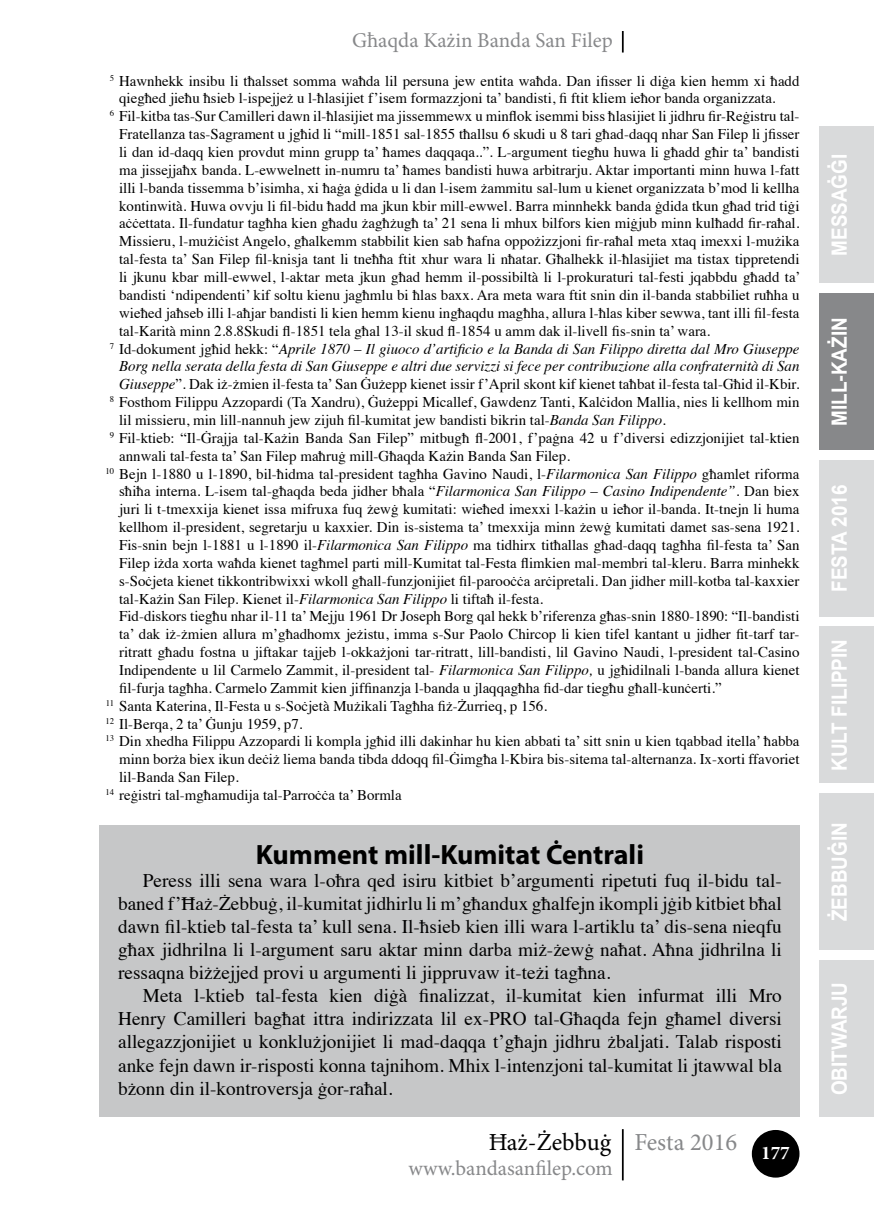
<style>
.page{position:relative;width:874px;height:1216px;background:#fff}
.page>*{position:absolute;margin:0;border:0;box-sizing:border-box;transform-origin:0 0}
.t1{font:700 28px "Myriad Pro";color:#000}
.t2{font:24.5px "Minion Pro";color:#000}
.t3{font:700 21px "Arial";color:#fff;scale:.9 1}
.t4{font:21px "Minion Pro";color:#87888a}
.t5{font:19.25px/23.1px "Times";color:#000;text-align:justify}
.t6{font:700 19.25px "Minion Pro";color:#fff}
.t7{font:14.88px "Times";color:#000}
.t8{font:italic 14.88px "Times";color:#000}
.s1{font-style:normal}
.s2{font-style:italic}
.s3{color:#87888a}
</style>
<div class="page">
<div style="left:99px;top:825px;width:700px;height:291px;background:#c6c7c8"></div>
<div style="left:819px;top:126px;width:54px;height:157px;background:#d9dadb"></div>
<div style="left:819px;top:293px;width:54px;height:157px;background:#87888a"></div>
<div style="left:819px;top:459px;width:54px;height:157px;background:#d9dadb"></div>
<div style="left:819px;top:626px;width:54px;height:157px;background:#d9dadb"></div>
<div style="left:819px;top:793px;width:54px;height:157px;background:#d9dadb"></div>
<div style="left:819px;top:960px;width:54px;height:156px;background:#d9dadb"></div>
<hr style="left:621px;top:31px;width:2px;height:22px;background:#000">
<hr style="left:621px;top:1129px;width:2px;height:51px;background:#000">
<div style="left:752px;top:1130px;width:46px;height:46px;background:#000;border-radius:50%"></div>
<div style="left:751px;top:1129px;width:48px;height:48px;border:2px solid #000;border-radius:50%"></div>
<h3 class="t4" style="left:352px;top:26px;width:262px">Għaqda Każin Banda San Filep</h3>
<p class="t7" style="left:110px;top:67px;width:690px"><sup>5</sup> Hawnhekk insibu li tħalsset somma waħda lil persuna jew entita waħda. Dan ifisser li diġa kien hemm xi ħadd</p>
<p class="t7" style="left:119px;top:85px;width:657px">qiegħed jieħu ħsieb l-ispejjeż u l-ħlasijiet f’isem formazzjoni ta’ bandisti, fi ftit kliem ieħor banda organizzata.</p>
<p class="t7" style="left:110px;top:102px;width:690px"><sup>6</sup> Fil-kitba tas-Sur Camilleri dawn il-ħlasijiet ma jissemmewx u minflok isemmi biss ħlasijiet li jidhru fir-Reġistru tal-</p>
<p class="t7" style="left:119px;top:120px;width:681px">Fratellanza tas-Sagrament u jgħid li “mill-1851 sal-1855 tħallsu 6 skudi u 8 tari għad-daqq nhar San Filep li jfisser</p>
<p class="t7" style="left:119px;top:138px;width:681px">li dan id-daqq kien provdut minn grupp ta’ ħames daqqaqa..”. L-argument tiegħu huwa li għadd għir ta’ bandisti</p>
<p class="t7" style="left:119px;top:156px;width:681px">ma jissejjaħx banda. L-ewwelnett in-numru ta’ ħames bandisti huwa arbitrarju. Aktar importanti minn huwa l-fatt</p>
<p class="t7" style="left:119px;top:174px;width:681px">illi l-banda tissemma b’isimha, xi ħaġa ġdida u li dan l-isem żammitu sal-lum u kienet organizzata b’mod li kellha</p>
<p class="t7" style="left:119px;top:192px;width:681px">kontinwità. Huwa ovvju li fil-bidu ħadd ma jkun kbir mill-ewwel. Barra minnhekk banda ġdida tkun għad trid tiġi</p>
<p class="t7" style="left:119px;top:209px;width:681px">aċċettata. Il-fundatur tagħha kien għadu żagħżugħ ta’ 21 sena li mhux bilfors kien miġjub minn kulħadd fir-raħal.</p>
<p class="t7" style="left:119px;top:227px;width:681px">Missieru, l-mużiċist Angelo, għalkemm stabbilit kien sab ħafna oppożizzjoni fir-raħal meta xtaq imexxi l-mużika</p>
<p class="t7" style="left:119px;top:245px;width:681px">tal-festa ta’ San Filep fil-knisja tant li tneħħa ftit xhur wara li nħatar. Għalhekk il-ħlasijiet ma tistax tippretendi</p>
<p class="t7" style="left:119px;top:263px;width:682px">li jkunu kbar mill-ewwel, l-aktar meta jkun għad hemm il-possibiltà li l-prokuraturi tal-festi jqabbdu għadd ta’</p>
<p class="t7" style="left:119px;top:281px;width:681px">bandisti ‘ndipendenti’ kif soltu kienu jagħmlu bi ħlas baxx. Ara meta wara ftit snin din il-banda stabbiliet ruħha u</p>
<p class="t7" style="left:119px;top:299px;width:681px">wieħed jaħseb illi l-aħjar bandisti li kien hemm kienu ingħaqdu magħha, allura l-ħlas kiber sewwa, tant illi fil-festa</p>
<p class="t7" style="left:119px;top:317px;width:592px">tal-Karità minn 2.8.8Skudi fl-1851 tela għal 13-il skud fl-1854 u amm dak il-livell fis-snin ta’ wara.</p>
<p class="t8" style="left:110px;top:335px;width:690px"><sup>7</sup> <span class="s1">Id-dokument jgħid hekk: “</span>Aprile 1870 – Il giuoco d’artificio e la Banda di San Filippo diretta dal Mro Giuseppe</p>
<p class="t8" style="left:119px;top:353px;width:681px">Borg nella serata della festa di San Giuseppe e altri due servizzi si fece per contribuzione alla confraternità di San</p>
<p class="t7" style="left:119px;top:370px;width:681px"><span class="s2">Giuseppe</span>”. Dak iż-żmien il-festa ta’ San Ġużepp kienet issir f’April skont kif kienet taħbat il-festa tal-Għid il-Kbir.</p>
<p class="t7" style="left:110px;top:388px;width:690px"><sup>8</sup> Fosthom Filippu Azzopardi (Ta Xandru), Ġużeppi Micallef, Gawdenz Tanti, Kalċidon Mallia, nies li kellhom min</p>
<p class="t7" style="left:119px;top:406px;width:548px">lil missieru, min lill-nannuh jew zijuh fil-kumitat jew bandisti bikrin tal-<span class="s2">Banda San Filippo</span>.</p>
<p class="t7" style="left:110px;top:424px;width:690px"><sup>9</sup> Fil-ktieb: “Il-Ġrajja tal-Każin Banda San Filep” mitbugħ fl-2001, f’paġna 42 u f’diversi edizzjonijiet tal-ktien</p>
<p class="t7" style="left:119px;top:442px;width:452px">annwali tal-festa ta’ San Filep maħruġ mill-Għaqda Każin Banda San Filep.</p>
<p class="t7" style="left:105px;top:459px;width:695px"><sup>10</sup> Bejn l-1880 u l-1890, bil-ħidma tal-president tagħha Gavino Naudi, l-<span class="s2">Filarmonica San Filippo</span> għamlet riforma</p>
<p class="t7" style="left:119px;top:477px;width:681px">sħiħa interna. L-isem tal-għaqda beda jidher bħala “<span class="s2">Filarmonica San Filippo – Casino Indipendente”</span>. Dan biex</p>
<p class="t7" style="left:119px;top:495px;width:681px">juri li t-tmexxija kienet issa mifruxa fuq żewġ kumitati: wieħed imexxi l-każin u ieħor il-banda. It-tnejn li huma</p>
<p class="t7" style="left:119px;top:513px;width:681px">kellhom il-president, segretarju u kaxxier. Din is-sistema ta’ tmexxija minn żewġ kumitati damet sas-sena 1921.</p>
<p class="t7" style="left:119px;top:531px;width:681px">Fis-snin bejn l-1881 u l-1890 il-<span class="s2">Filarmonica San Filippo</span> ma tidhirx titħallas għad-daqq tagħha fil-festa ta’ San</p>
<p class="t7" style="left:119px;top:549px;width:681px">Filep iżda xorta waħda kienet tagħmel parti mill-Kumitat tal-Festa flimkien mal-membri tal-kleru. Barra minhekk</p>
<p class="t7" style="left:119px;top:566px;width:681px">s-Soċjeta kienet tikkontribwixxi wkoll għall-funzjonijiet fil-parooċċa arċipretali. Dan jidher mill-kotba tal-kaxxier</p>
<p class="t7" style="left:119px;top:584px;width:425px">tal-Każin San Filep. Kienet il-<span class="s2">Filarmonica San Filippo</span> li tiftaħ il-festa.</p>
<p class="t7" style="left:119px;top:602px;width:681px">Fid-diskors tiegħu nhar il-11 ta’ Mejju 1961 Dr Joseph Borg qal hekk b’riferenza għas-snin 1880-1890: “Il-bandisti</p>
<p class="t7" style="left:119px;top:620px;width:681px">ta’ dak iż-żmien allura m’għadhomx jeżistu, imma s-Sur Paolo Chircop li kien tifel kantant u jidher fit-tarf tar-</p>
<p class="t7" style="left:119px;top:638px;width:681px">ritratt għadu fostna u jiftakar tajjeb l-okkażjoni tar-ritratt, lill-bandisti, lil Gavino Naudi, l-president tal-Casino</p>
<p class="t7" style="left:119px;top:656px;width:681px">Indipendente u lil Carmelo Zammit, il-president tal- <span class="s2">Filarmonica San Filippo,</span> u jgħidilnali l-banda allura kienet</p>
<p class="t7" style="left:119px;top:674px;width:603px">fil-furja tagħha. Carmelo Zammit kien jiffinanzja l-banda u jlaqqagħha fid-dar tiegħu għall-kunċerti.”</p>
<p class="t7" style="left:106px;top:691px;width:442px"><sup>11</sup> Santa Katerina, Il-Festa u s-Soċjetà Mużikali Tagħha fiż-Żurrieq, p 156.</p>
<p class="t7" style="left:105px;top:709px;width:198px"><sup>12</sup> Il-Berqa, 2 ta’ Ġunju 1959, p7.</p>
<p class="t7" style="left:105px;top:727px;width:695px"><sup>13</sup> Din xhedha Filippu Azzopardi li kompla jgħid illi dakinhar hu kien abbati ta’ sitt snin u kien tqabbad itella’ ħabba</p>
<p class="t7" style="left:119px;top:745px;width:681px">minn borża biex ikun deċiż liema banda tibda ddoqq fil-Ġimgħa l-Kbira bis-sitema tal-alternanza. Ix-xorti ffavoriet</p>
<p class="t7" style="left:119px;top:763px;width:121px">lil-Banda San Filep.</p>
<p class="t7" style="left:105px;top:781px;width:297px"><sup>14</sup> reġistri tal-mgħamudija tal-Parroċċa ta’ Bormla</p>
<h1 class="t1" style="left:256px;top:835px;width:389px">Kumment mill-Kumitat Ċentrali</h1>
<p class="t5" style="left:118px;top:867px;width:665px;text-indent:25px">Peress illi sena wara l-oħra qed isiru kitbiet b’argumenti ripetuti fuq il-bidu tal&shy;baned f’Ħaż-Żebbuġ, il-kumitat jidhirlu li m’għandux għalfejn ikompli jġib kitbiet bħal dawn fil-ktieb tal-festa ta’ kull sena. Il-ħsieb kien illi wara l-artiklu ta’ dis-sena nieqfu għax jidhrilna li l-argument saru aktar minn darba miż-żewġ naħat. Aħna jidhrilna li ressaqna biżżejjed provi u argumenti li jippruvaw it-teżi tagħna.</p>
<p class="t5" style="left:118px;top:982px;width:665px;text-indent:25px">Meta l-ktieb tal-festa kien diġà finalizzat, il-kumitat kien infurmat illi Mro Henry Camilleri bagħat ittra indirizzata lil ex-PRO tal-Għaqda fejn għamel diversi allegazzjonijiet u konklużjonijiet li mad-daqqa t’għajn jidhru żbaljati. Talab risposti anke fejn dawn ir-risposti konna tajnihom. Mhix l-intenzjoni tal-kumitat li jtawwal bla bżonn din il-kontroversja ġor-raħal.</p>
<h2 class="t2" style="left:488px;top:1125px;width:250px">Ħaż-Żebbuġ <span class="s3">Festa 2016</span></h2>
<h3 class="t4" style="left:408px;top:1154px;width:206px">www.bandasanfilep.com</h3>
<p class="t6" style="left:760px;top:1139px;width:30px">177</p>
<h3 class="t3" style="left:824px;top:256px;width:115px;rotate:-90deg">Messaġġi</h3>
<h3 class="t3" style="left:824px;top:425px;width:122px;rotate:-90deg">Mill-Każin</h3>
<h3 class="t3" style="left:824px;top:592px;width:121px;rotate:-90deg">Festa 2016</h3>
<h3 class="t3" style="left:824px;top:771px;width:148px;rotate:-90deg">Kult Filippin</h3>
<h3 class="t3" style="left:824px;top:921px;width:111px;rotate:-90deg">Żebbuġin</h3>
<h3 class="t3" style="left:824px;top:1095px;width:127px;rotate:-90deg">Obitwarju</h3>
</div>
